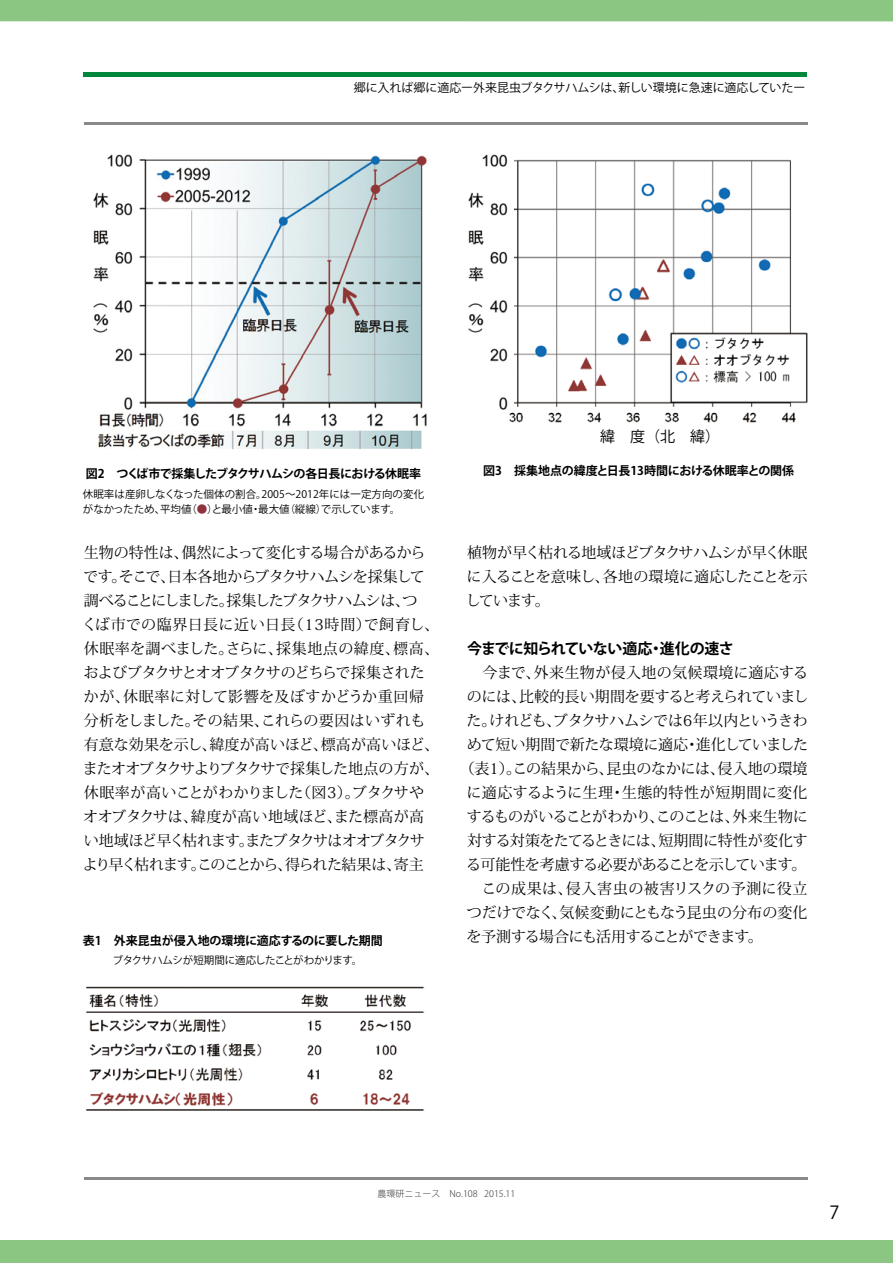
<style>
.page{position:relative;width:893px;height:1263px;background:#fff}
.page>*{position:absolute;margin:0;border:0;box-sizing:border-box;transform-origin:0 0}
.t1{font:18px "Koz Go Pro";color:#000}
.t2{font:15px/24px "Koz Min Pro";letter-spacing:-.02em;color:#000}
.t3{font:15px "Koz Min Pro";letter-spacing:-.06em;color:#000}
.t4{font:15px "Koz Min Pro";letter-spacing:-.045em;color:#000}
.t5{font:15px "Koz Min Pro";letter-spacing:.005em;color:#000}
.t6{font:15px "Koz Min Pro";letter-spacing:.03em;color:#000}
.t7{font:15px "Koz Min Pro";letter-spacing:.04em;color:#000}
.t8{font:15px "Koz Min Pro";letter-spacing:.035em;color:#000}
.t9{font:700 15px "Koz Go Pro";letter-spacing:-.03em;color:#000}
.t10{font:15px "Koz Go Pro";color:#000}
.t11{font:700 12px "Koz Go Pro";letter-spacing:-.02em;color:#000}
.t12{font:12px "Koz Go Pro";letter-spacing:-.005em;color:#000}
.t13{font:700 12px "Koz Go Pro";letter-spacing:-.05em;color:#000}
.t14{font:10.5px/15px "Koz Go Pro";color:#000}
.t15{font:10.5px "Koz Go Pro";letter-spacing:-.04em;color:#000}
.t16{font:300 9px "Koz Go Pro";color:#3f3b3a}
.s1{color:#8d333e}
</style>
<div class="page">
<div style="left:0;top:0;width:893px;height:21px;background:#8bc782"></div>
<div style="left:0;top:1240px;width:893px;height:23px;background:#8bc782"></div>
<hr style="left:84px;top:123px;width:723px;height:2px;background:#898989">
<hr style="left:84px;top:1177px;width:723px;height:2px;background:#898989">
<hr style="left:84px;top:73px;width:723px;height:4px;background:#00873c">
<img style="left:93px;top:154px;width:334px;height:296px">
<img style="left:509px;top:159px;width:299px;height:264px">
<img style="left:468px;top:154px;width:45px;height:256px">
<img style="left:86px;top:986px;width:339px;height:125px">
<p class="t12" style="left:354px;top:80px;width:453px">郷に入れば郷に適応ー外来昆虫ブタクサハムシは、新しい環境に急速に適応していたー</p>
<p class="t13" style="left:86px;top:466px;width:337px">図2　つくば市で採集したブタクサハムシの各日長における休眠率</p>
<p class="t14" style="left:83px;top:487px;width:343px">休眠率は産卵しなくなった個体の割合。2005～2012年には一定方向の変化がなかったため、平均値（<span class="s1">●</span>）と最小値・最大値（縦線）で示しています。</p>
<p class="t10" style="left:600px;top:427px;width:121px">緯　度（北　緯）</p>
<p class="t11" style="left:483px;top:463px;width:313px">図3　採集地点の緯度と日長13時間における休眠率との関係</p>
<p class="t2" style="left:82px;top:540px;width:358px">生物の特性は、偶然によって変化する場合があるからです。そこで、日本各地からブタクサハムシを採集して調べることにしました。採集したブタクサハムシは、つ<br>くば市での臨界日長に近い日長（13時間）で飼育し、休眠率を調べました。さらに、採集地点の緯度、標高、およびブタクサとオオブタクサのどちらで採集されたかが、休眠率に対して影響を及ぼすかどうか重回帰分析をしました。その結果、これらの要因はいずれも有意な効果を示し、緯度が高いほど、標高が高いほど、またオオブタクサよりブタクサで採集した地点の方が、休眠率が高いことがわかりました（図3）。ブタクサやオオブタクサは、緯度が高い地域ほど、また標高が高い地域ほど早く枯れます。またブタクサはオオブタクサより早く枯れます。このことから、得られた結果は、寄主</p>
<p class="t2" style="left:466px;top:540px;width:343px;text-align:justify">植物が早く枯れる地域ほどブタクサハムシが早く休眠に入ることを意味し、各地の環境に適応したことを示しています。</p>
<p class="t9" style="left:467px;top:639px;width:268px">今までに知られていない適応・進化の速さ</p>
<p class="t6" style="left:467px;top:662px;width:343px">　今まで、外来生物が侵入地の気候環境に適応する</p>
<p class="t2" style="left:467px;top:684px;width:343px">のには、比較的長い期間を要すると考えられていまし</p>
<p class="t2" style="left:467px;top:708px;width:343px">た。けれども、ブタクサハムシでは6年以内というきわ</p>
<p class="t2" style="left:467px;top:732px;width:343px">めて短い期間で新たな環境に適応・進化していました</p>
<p class="t2" style="left:460px;top:756px;width:349px">（表1）。この結果から、昆虫のなかには、侵入地の環境</p>
<p class="t7" style="left:467px;top:782px;width:342px">に適応するように生理・生態的特性が短期間に変化</p>
<p class="t3" style="left:467px;top:806px;width:343px">するものがいることがわかり、このことは、外来生物に</p>
<p class="t2" style="left:467px;top:828px;width:342px">対する対策をたてるときには、短期間に特性が変化す</p>
<p class="t4" style="left:466px;top:854px;width:342px">る可能性を考慮する必要があることを示しています。</p>
<p class="t8" style="left:467px;top:878px;width:342px">　この成果は、侵入害虫の被害リスクの予測に役立</p>
<p class="t5" style="left:467px;top:902px;width:342px">つだけでなく、気候変動にともなう昆虫の分布の変化</p>
<p class="t3" style="left:467px;top:926px;width:298px">を予測する場合にも活用することができます。</p>
<p class="t11" style="left:83px;top:932px;width:301px">表1　外来昆虫が侵入地の環境に適応するのに要した期間</p>
<p class="t15" style="left:83px;top:954px;width:281px">　　 ブタクサハムシが短期間に適応したことがわかります。</p>
<p class="t16" style="left:378px;top:1187px;width:139px">農環研ニュース　No.108 2015.11</p>
<p class="t1" style="left:829px;top:1201px;width:11px">7</p>
</div>
